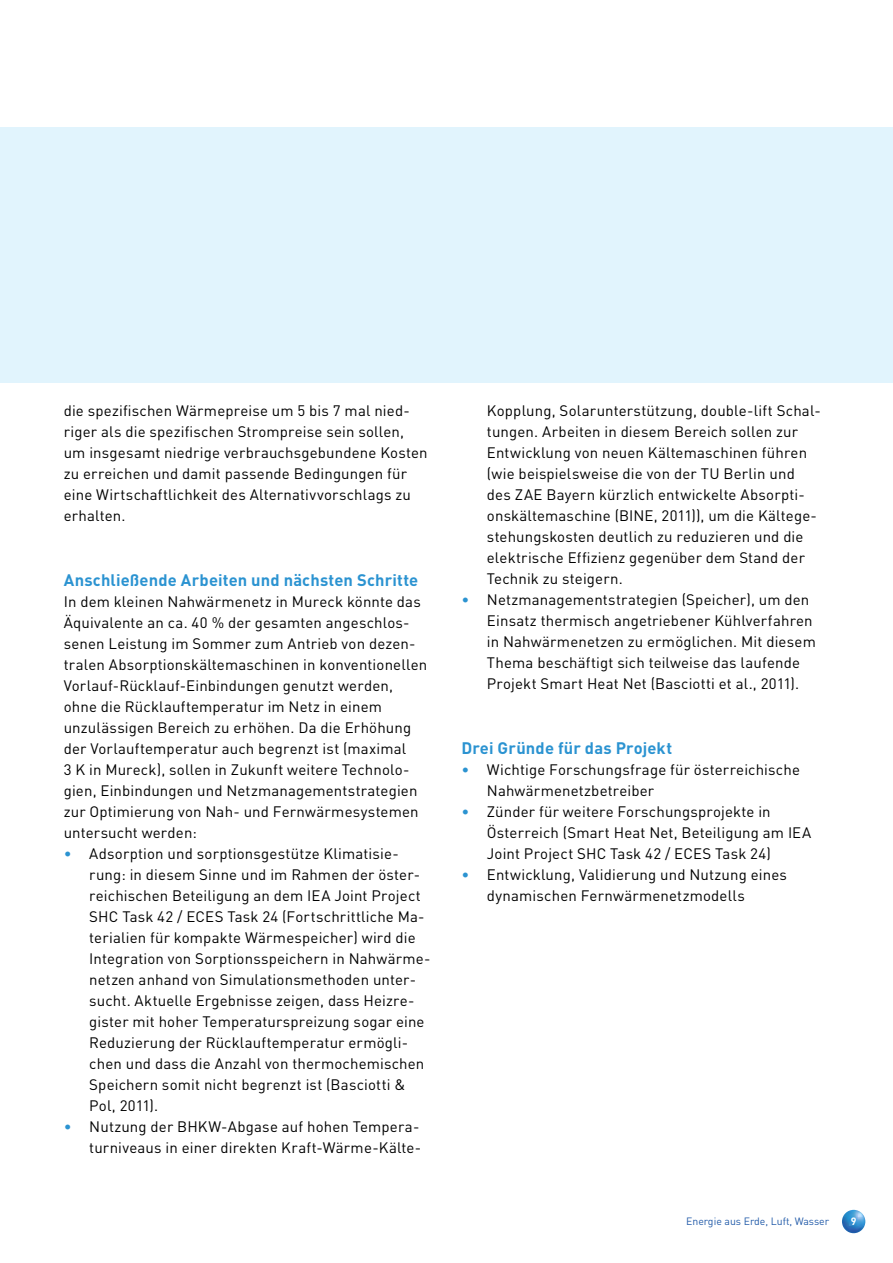
<style>
.page{position:relative;width:893px;height:1263px;background:#fff}
.page>*{position:absolute;margin:0;border:0;box-sizing:border-box;transform-origin:0 0}
.t1{font:700 16.5px "DIN";letter-spacing:.01em;color:#2b93d1}
.t2{font:15px/21px "DIN";letter-spacing:.01em;color:#000}
.t3{font:10.5px "DIN";color:#225ba9}
.t4{font:700 10.5px "DIN";color:#fff}
.s1{color:#2b93d1}
</style>
<div class="page">
<img style="left:842px;top:1210px;width:23px;height:23px;border-radius:12px">
<div style="left:0;top:128px;width:893px;height:255px;background:#e1f4fd"></div>
<p class="t2" style="left:64px;top:400px;width:365px">die spezifischen Wärmepreise um 5 bis 7 mal nied&shy;riger als die spezifischen Strompreise sein sollen, um insgesamt niedrige verbrauchsgebundene Kosten zu erreichen und damit passende Bedingungen für eine Wirtschaftlichkeit des Alternativvorschlags zu erhalten.</p>
<p class="t1" style="left:64px;top:569px;width:356px">Anschließende Arbeiten und nächsten Schritte</p>
<p class="t2" style="left:64px;top:590px;width:365px">In dem kleinen Nahwärmenetz in Mureck könnte das Äquivalente an ca. 40 % der gesamten angeschlos&shy;senen Leistung im Sommer zum Antrieb von dezen&shy;tralen Absorptionskältemaschinen in konventionellen Vorlauf-Rücklauf-Einbindungen genutzt werden, ohne die Rücklauftemperatur im Netz in einem unzulässigen Bereich zu erhöhen. Da die Erhöhung der Vorlauftemperatur auch begrenzt ist (maximal<br>3 K in Mureck), sollen in Zukunft weitere Technolo&shy;gien, Einbindungen und Netzmanagementstrategien zur Optimierung von Nah- und Fernwärmesystemen untersucht werden:</p>
<p class="t2" style="left:89px;top:842px;width:343px;text-indent:-26px"><span class="s1">•</span> Adsorption und sorptionsgestütze Klimatisie&shy;rung: in diesem Sinne und im Rahmen der öster&shy;reichischen Beteiligung an dem IEA Joint Project SHC Task 42 / ECES Task 24 (Fortschrittliche Ma&shy;terialien für kompakte Wärmespeicher) wird die Integration von Sorptionsspeichern in Nahwärme&shy;netzen anhand von Simulationsmethoden unter&shy;sucht. Aktuelle Ergebnisse zeigen, dass Heizre&shy;gister mit hoher Temperaturspreizung sogar eine Reduzierung der Rücklauftemperatur ermögli&shy;chen und dass die Anzahl von thermochemischen Speichern somit nicht begrenzt ist (Basciotti &amp; Pol, 2011).</p>
<p class="t2" style="left:64px;top:1115px;width:359px;text-align:right"><span class="s1">•</span> Nutzung der BHKW-Abgase auf hohen Tempera&shy;turniveaus in einer direkten Kraft-Wärme-Kälte-</p>
<p class="t2" style="left:487px;top:400px;width:335px">Kopplung, Solarunterstützung, double-lift Schal&shy;tungen. Arbeiten in diesem Bereich sollen zur Entwicklung von neuen Kältemaschinen führen (wie beispielsweise die von der TU Berlin und des ZAE Bayern kürzlich entwickelte Absorpti&shy;onskältemaschine (BINE, 2011)), um die Kältege&shy;stehungskosten deutlich zu reduzieren und die elektrische Effizienz gegenüber dem Stand der Technik zu steigern.</p>
<p class="t2" style="left:487px;top:589px;width:330px;text-indent:-26px"><span class="s1">•</span> Netzmanagementstrategien (Speicher), um den Einsatz thermisch angetriebener Kühlverfahren in Nahwärmenetzen zu ermöglichen. Mit diesem Thema beschäftigt sich teilweise das laufende Projekt Smart Heat Net (Basciotti et al., 2011).</p>
<p class="t1" style="left:461px;top:737px;width:212px">Drei Gründe für das Projekt</p>
<p class="t2" style="left:487px;top:758px;width:315px;text-indent:-26px"><span class="s1">•</span> Wichtige Forschungsfrage für österreichische<br>Nahwärmenetzbetreiber</p>
<p class="t2" style="left:487px;top:800px;width:326px;text-indent:-26px"><span class="s1">•</span> Zünder für weitere Forschungsprojekte in<br>Österreich (Smart Heat Net, Beteiligung am IEA<br>Joint Project SHC Task 42 / ECES Task 24)</p>
<p class="t2" style="left:487px;top:863px;width:302px;text-indent:-26px"><span class="s1">•</span> Entwicklung, Validierung und Nutzung eines dynamischen Fernwärmenetzmodells</p>
<p class="t3" style="left:686px;top:1214px;width:145px">Energie aus Erde, Luft, Wasser</p>
<p class="t4" style="left:851px;top:1214px;width:7px">9</p>
</div>
